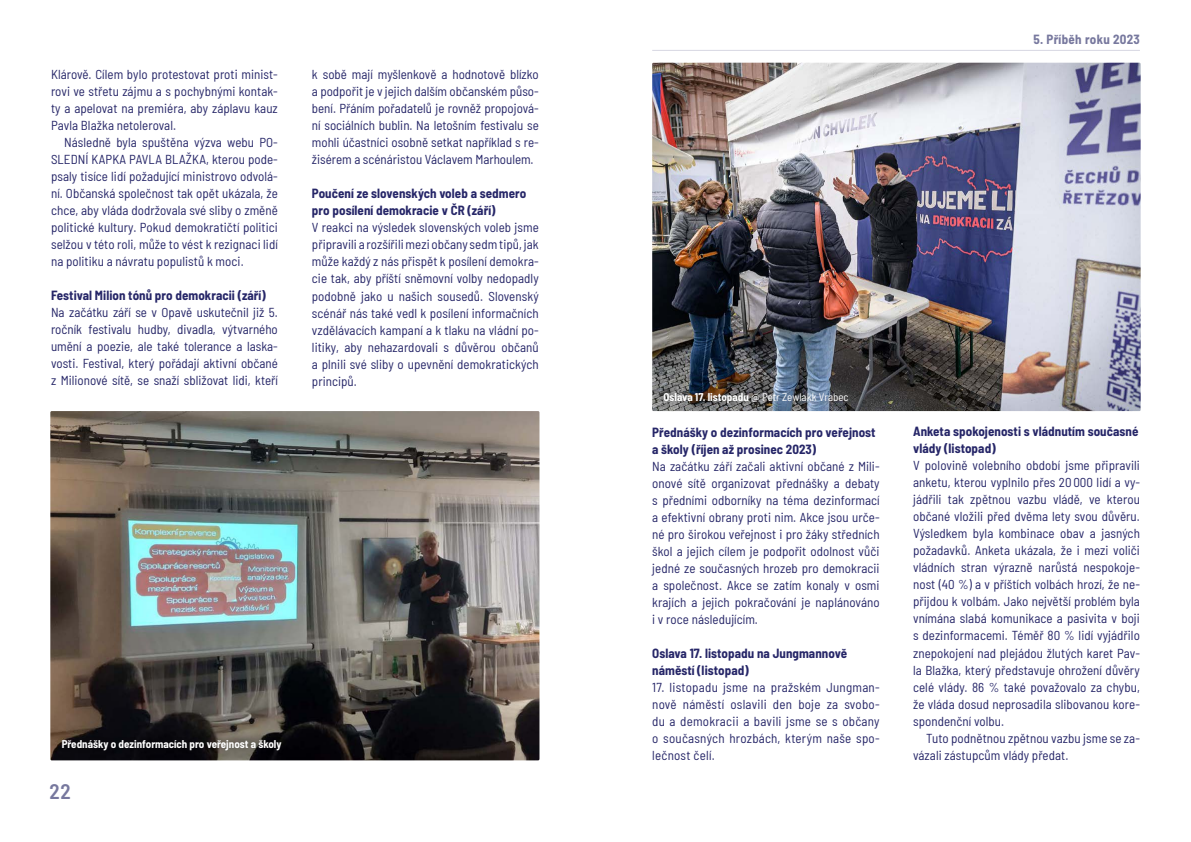
<style>
.page{position:relative;width:1191px;height:842px;background:#fff}
.page>*{position:absolute;margin:0;border:0;box-sizing:border-box;transform-origin:0 0}
.t1{font:600 semi-condensed 21px "Barlow";color:#77789e}
.t2{font:semi-condensed 13px/17px "Barlow";letter-spacing:.005em;color:#262668;text-align:justify}
.t3{font:700 semi-condensed 13px/17px "Barlow";letter-spacing:.005em;color:#262668}
.t4{font:700 semi-condensed 13px "Barlow";letter-spacing:.025em;color:#77789e}
.t5{font:700 semi-condensed 11px "Barlow";color:#fff}
.s1{font-weight:400}
</style>
<div class="page">
<img style="left:50px;top:411px;width:489px;height:349px">
<img style="left:652px;top:63px;width:488px;height:348px">
<div style="left:56px;top:734px;width:230px;height:21px;background:#000;opacity:.25"></div>
<div style="left:658px;top:388px;width:195px;height:20px;background:#000;opacity:.25"></div>
<hr style="left:652px;top:50px;width:488px;height:1px;background:#d8d8e3">
<p class="t2" style="left:51px;top:65px;width:228px">Klárově. Cílem bylo protestovat proti minist&shy;rovi ve střetu zájmu a s pochybnými kontak&shy;ty a apelovat na premiéra, aby záplavu kauz Pavla Blažka netoleroval.</p>
<p class="t2" style="left:51px;top:133px;width:228px;text-indent:13px">Následně byla spuštěna výzva webu PO-SLEDNÍ KAPKA PAVLA BLAŽKA, kterou pode&shy;psaly tisíce lidí požadující ministrovo odvolá&shy;ní. Občanská společnost tak opět ukázala, že chce, aby vláda dodržovala své sliby o změně politické kultury. Pokud demokratičtí politici selžou v této roli, může to vést k rezignaci lidí na politiku a návratu populistů k moci.</p>
<p class="t3" style="left:51px;top:286px;width:216px">Festival Milion tónů pro demokracii (září)</p>
<p class="t2" style="left:51px;top:303px;width:228px">Na začátku září se v Opavě uskutečnil již 5. ročník festivalu hudby, divadla, výtvarného umění a poezie, ale také tolerance a laska&shy;vosti. Festival, který pořádají aktivní občané z Milionové sítě, se snaží sbližovat lidi, kteří</p>
<p class="t2" style="left:312px;top:65px;width:228px">k sobě mají myšlenkově a hodnotově blízko a podpořit je v jejich dalším občanském půso&shy;bení. Přáním pořadatelů je rovněž propojová&shy;ní sociálních bublin. Na letošním festivalu se mohli účastníci osobně setkat například s re&shy;žisérem a scénáristou Václavem Marhoulem.</p>
<p class="t3" style="left:312px;top:184px;width:216px">Poučení ze slovenských voleb a sedmero pro posílení demokracie v ČR (září)</p>
<p class="t2" style="left:312px;top:218px;width:228px">V reakci na výsledek slovenských voleb jsme připravili a rozšířili mezi občany sedm tipů, jak může každý z nás přispět k posílení demokra&shy;cie tak, aby příští sněmovní volby nedopadly podobně jako u našich sousedů. Slovenský scénář nás také vedl k posílení informačních vzdělávacích kampaní a k tlaku na vládní po&shy;litiky, aby nehazardovali s důvěrou občanů a plnili své sliby o upevnění demokratických principů.</p>
<p class="t5" style="left:62px;top:736px;width:221px">Přednášky o dezinformacích pro veřejnost a školy</p>
<h1 class="t1" style="left:50px;top:776px;width:23px">22</h1>
<p class="t4" style="left:1033px;top:30px;width:108px">5. Příběh roku 2023</p>
<p class="t5" style="left:663px;top:389px;width:187px">Oslava 17. listopadu <span class="s1">@ Petr Zewlakk Vrabec</span></p>
<p class="t3" style="left:652px;top:422px;width:225px">Přednášky o dezinformacích pro veřejnost a školy (říjen až prosinec 2023)</p>
<p class="t2" style="left:652px;top:456px;width:229px">Na začátku září začali aktivní občané z Mili&shy;onové sítě organizovat přednášky a debaty s předními odborníky na téma dezinformací a efektivní obrany proti nim. Akce jsou urče&shy;né pro širokou veřejnost i pro žáky středních škol a jejich cílem je podpořit odolnost vůči jedné ze současných hrozeb pro demokracii a společnost. Akce se zatím konaly v osmi krajích a jejich pokračování je naplánováno i v roce následujícím.</p>
<p class="t3" style="left:652px;top:643px;width:196px">Oslava 17. listopadu na Jungmannově náměstí (listopad)</p>
<p class="t2" style="left:652px;top:677px;width:229px">17. listopadu jsme na pražském Jungman&shy;nově náměstí oslavili den boje za svobo&shy;du a demokracii a bavili jsme se s občany o současných hrozbách, kterým naše spo&shy;lečnost čelí.</p>
<p class="t3" style="left:913px;top:422px;width:227px">Anketa spokojenosti s vládnutím současné vlády (listopad)</p>
<p class="t2" style="left:913px;top:456px;width:228px">V polovině volebního období jsme připravili anketu, kterou vyplnilo přes 20 000 lidí a vy&shy;jádřili tak zpětnou vazbu vládě, ve kterou občané vložili před dvěma lety svou důvěru.<br>Výsledkem byla kombinace obav a jasných požadavků. Anketa ukázala, že i mezi voliči vládních stran výrazně narůstá nespokoje&shy;nost (40 %) a v příštích volbách hrozí, že ne&shy;přijdou k volbám. Jako největší problém byla vnímána slabá komunikace a pasivita v boji s dezinformacemi. Téměř 80 % lidí vyjádřilo znepokojení nad plejádou žlutých karet Pav&shy;la Blažka, který představuje ohrožení důvěry celé vlády. 86 % také považovalo za chybu, že vláda dosud neprosadila slibovanou kore&shy;spondenční volbu.</p>
<p class="t2" style="left:913px;top:728px;width:228px;text-indent:13px">Tuto podnětnou zpětnou vazbu jsme se za&shy;vázali zástupcům vlády předat.</p>
</div>
